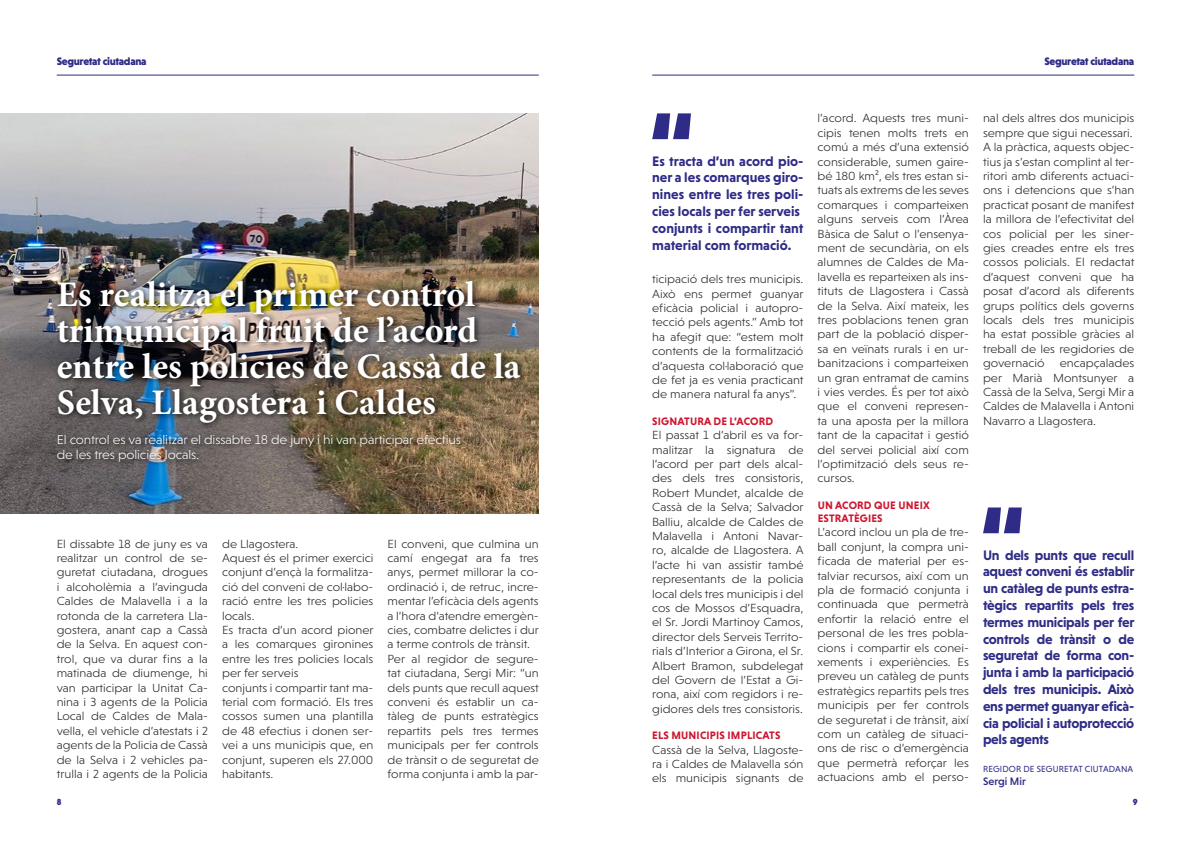
<style>
.page{position:relative;width:1191px;height:842px;background:#fff}
.page>*{position:absolute;margin:0;border:0;box-sizing:border-box;transform-origin:0 0}
.t1{font:700 36px/36px "Minion Pro";color:#fff}
.t2{font:700 14px/16.8px "Niveau Grotesk";color:#2e2c86}
.t3{font:300 13px/15.6px "Niveau Grotesk";letter-spacing:-.01em;color:#fff;scale:1.07 1}
.t4{font:300 12px/14.4px "Niveau Grotesk";color:#282827;text-align:justify;scale:1.07 1}
.t5{font:700 11px/13.2px "Niveau Grotesk";letter-spacing:.015em;color:#ce1630}
.t6{font:900 11px "Niveau Grotesk";letter-spacing:-.03em;color:#2e2c86}
.t7{font:500 11px "Niveau Grotesk";color:#2e2c86}
.t8{font:9px "Niveau Grotesk";letter-spacing:.015em;color:#2e2c86}
.t9{font:900 9px "Niveau Grotesk";color:#2e2c86}
</style>
<div class="page">
<img style="left:0;top:113px;width:539px;height:401px">
<div style="left:54px;top:276px;width:474px;height:193px;background:#000;opacity:.75"></div>
<hr style="left:57px;top:75px;width:482px;height:1px;background:#2e2c86">
<hr style="left:652px;top:75px;width:482px;height:1px;background:#2e2c86">
<svg style="left:652px;top:113px;width:39px;height:26px"></svg>
<svg style="left:983px;top:507px;width:38px;height:26px"></svg>
<p class="t6" style="left:57px;top:55px;width:91px">Seguretat ciutadana</p>
<p class="t6" style="left:1044px;top:55px;width:91px">Seguretat ciutadana</p>
<h1 class="t1" style="left:57px;top:276px;width:465px">Es realitza el primer control trimunicipal fruit de l’acord entre les policies de Cassà de la<br>Selva, Llagostera i Caldes</h1>
<p class="t3" style="left:57px;top:431px;width:379px">El control es va realitzar el dissabte 18 de juny i hi van participar efectius de les tres policies locals.</p>
<p class="t4" style="left:57px;top:536px;width:143px">El dissabte 18 de juny es va realitzar un control de se· guretat ciutadana, drogues i alcoholèmia a l’avinguda Caldes de Malavella i a la rotonda de la carretera Lla· gostera, anant cap a Cassà de la Selva. En aquest con· trol, que va durar fins a la matinada de diumenge, hi van participar la Unitat Ca· nina i 3 agents de la Policia Local de Caldes de Mala· vella, el vehicle d’atestats i 2 agents de la Policia de Cassà de la Selva i 2 vehicles pa· trulla i 2 agents de la Policia</p>
<p class="t4" style="left:222px;top:536px;width:143px;text-align:left">de Llagostera.<br>Aquest és el primer exercici conjunt d’ençà la formalitza· ció del conveni de col·labo· ració entre les tres policies locals.<br>Es tracta d’un acord pioner a les comarques gironines entre les tres policies locals per fer serveis<br>conjunts i compartir tant ma· terial com formació. Els tres cossos sumen una plantilla de 48 efectius i donen ser· vei a uns municipis que, en conjunt, superen els 27.000 habitants.</p>
<p class="t4" style="left:387px;top:536px;width:143px;text-align:left">El conveni, que culmina un camí engegat ara fa tres anys, permet millorar la co· ordinació i, de retruc, incre· mentar l’eficàcia dels agents a l’hora d’atendre emergèn· cies, combatre delictes i dur a terme controls de trànsit.<br>Per al regidor de segure· tat ciutadana, Sergi Mir: “un dels punts que recull aquest conveni és establir un ca· tàleg de punts estratègics repartits pels tres termes municipals per fer controls de trànsit o de seguretat de forma conjunta i amb la par·</p>
<p class="t2" style="left:652px;top:152px;width:153px">Es tracta d’un acord pio&shy;ner a les comarques giro&shy;nines entre les tres poli&shy;cies locals per fer serveis conjunts i compartir tant material com formació.</p>
<p class="t4" style="left:652px;top:272px;width:143px">ticipació dels tres municipis.<br>Això ens permet guanyar eficàcia policial i autopro· tecció pels agents.” Amb tot ha afegit que: “estem molt contents de la formalització d’aquesta col·laboració que de fet ja es venia practicant de manera natural fa anys”.</p>
<p class="t5" style="left:652px;top:414px;width:122px">SIGNATURA DE L’ACORD</p>
<p class="t4" style="left:652px;top:428px;width:143px">El passat 1 d’abril es va for· malitzar la signatura de l’acord per part dels alcal· des dels tres consistoris, Robert Mundet, alcalde de Cassà de la Selva; Salvador Balliu, alcalde de Caldes de Malavella i Antoni Navar· ro, alcalde de Llagostera. A l’acte hi van assistir també representants de la policia local dels tres municipis i del cos de Mossos d’Esquadra, el Sr. Jordi Martinoy Camos, director dels Serveis Territo· rials d’Interior a Girona, el Sr.<br>Albert Bramon, subdelegat del Govern de l’Estat a Gi· rona, així com regidors i re· gidores dels tres consistoris.</p>
<p class="t5" style="left:652px;top:729px;width:130px">ELS MUNICIPIS IMPLICATS</p>
<p class="t4" style="left:652px;top:742px;width:143px">Cassà de la Selva, Llagoste· ra i Caldes de Malavella són els municipis signants de</p>
<p class="t4" style="left:817px;top:111px;width:143px">l’acord. Aquests tres muni· cipis tenen molts trets en comú a més d’una extensió considerable, sumen gaire· bé 180 km², els tres estan si· tuats als extrems de les seves comarques i comparteixen alguns serveis com l’Àrea Bàsica de Salut o l’ensenya· ment de secundària, on els alumnes de Caldes de Ma· lavella es reparteixen als ins· tituts de Llagostera i Cassà de la Selva. Així mateix, les tres poblacions tenen gran part de la població disper· sa en veïnats rurals i en ur· banitzacions i comparteixen un gran entramat de camins i vies verdes. És per tot això que el conveni represen· ta una aposta per la millora tant de la capacitat i gestió del servei policial així com l’optimització dels seus re· cursos.</p>
<p class="t5" style="left:817px;top:498px;width:113px">UN ACORD QUE UNEIX<br>ESTRATÈGIES</p>
<p class="t4" style="left:817px;top:525px;width:143px">L’acord inclou un pla de tre· ball conjunt, la compra uni· ficada de material per es· talviar recursos, així com un pla de formació conjunta i continuada que permetrà enfortir la relació entre el personal de les tres pobla· cions i compartir els conei· xements i experiències. Es preveu un catàleg de punts estratègics repartits pels tres municipis per fer controls de seguretat i de trànsit, així com un catàleg de situaci· ons de risc o d’emergència que permetrà reforçar les actuacions amb el perso·</p>
<p class="t4" style="left:983px;top:111px;width:143px;text-align:left">nal dels altres dos municipis sempre que sigui necessari.<br>A la pràctica, aquests objec· tius ja s’estan complint al ter· ritori amb diferents actuaci· ons i detencions que s’han practicat posant de manifest la millora de l’efectivitat del cos policial per les siner· gies creades entre els tres cossos policials. El redactat d’aquest conveni que ha posat d’acord als diferents grups polítics dels governs locals dels tres municipis ha estat possible gràcies al treball de les regidories de governació</p>
<p class="t4" style="left:983px;top:356px;width:143px;text-indent:77px">encapçalades per Marià Montsunyer a Cassà de la Selva, Sergi Mir a Caldes de Malavella i Antoni Navarro a Llagostera.</p>
<p class="t2" style="left:983px;top:546px;width:153px;text-align:justify">Un dels punts que recull aquest conveni és establir un catàleg de punts estra&shy;tègics repartits pels tres termes municipals per fer controls de trànsit o de seguretat de forma con&shy;junta i amb la participació dels tres municipis. Això ens permet guanyar eficà&shy;cia policial i autoprotecció pels agents</p>
<p class="t8" style="left:983px;top:764px;width:152px">REGIDOR DE SEGURETAT CIUTADANA</p>
<p class="t7" style="left:983px;top:775px;width:44px">Sergi Mir</p>
<p class="t9" style="left:57px;top:796px;width:6px">8</p>
<p class="t9" style="left:1132px;top:796px;width:6px">9</p>
</div>
